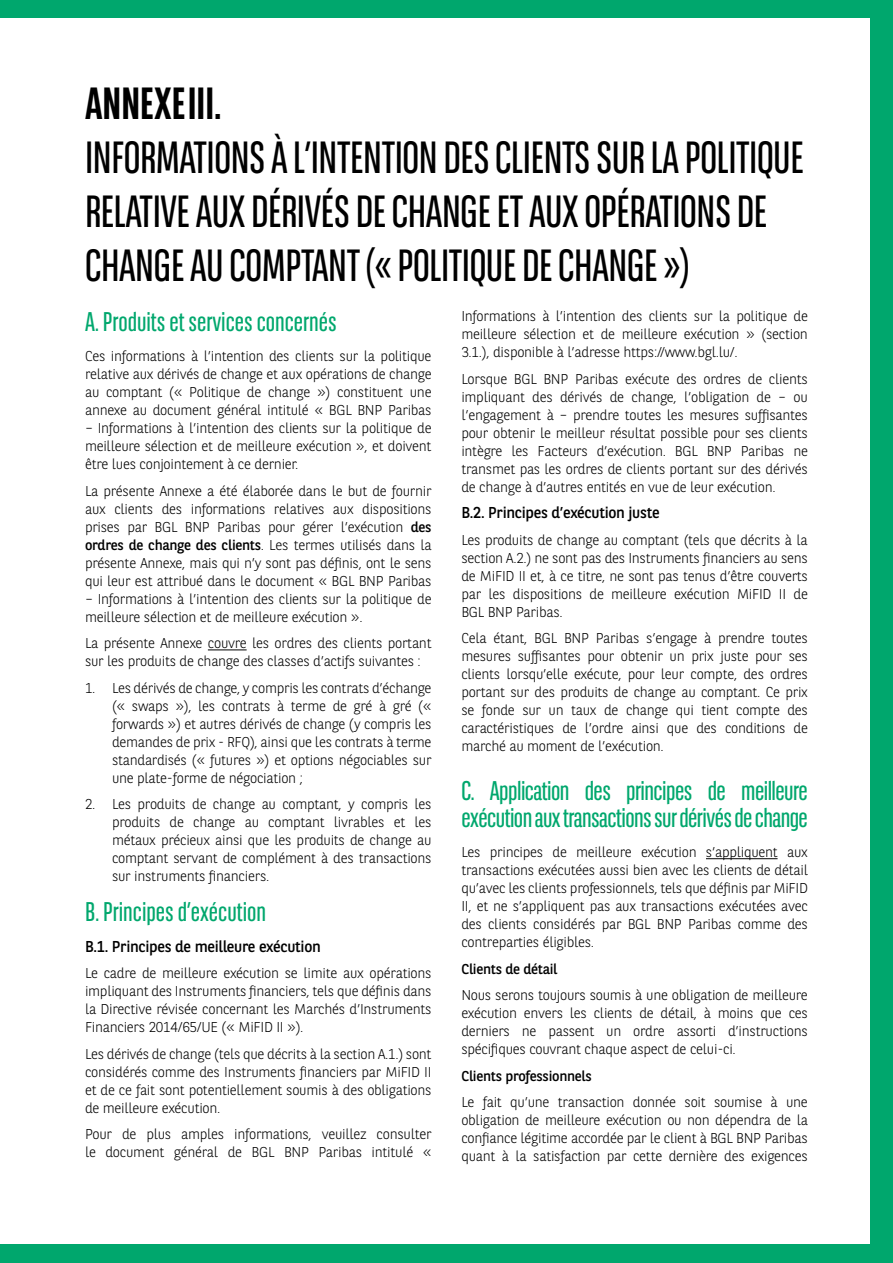
<style>
.page{position:relative;width:893px;height:1263px;background:#00a76d}
.page>*{position:absolute;margin:0;border:0;box-sizing:border-box;transform-origin:0 0}
.t1{font:45px/54px "BNPP Sans Condensed";letter-spacing:-.01em;color:#000}
.t2{font:700 45px "BNPP Sans Condensed";color:#000}
.t3{font:27px/27px "BNPP Sans Condensed";letter-spacing:-.02em;color:#00a76d}
.t4{font:27px "BNPP Sans Condensed";color:#00a76d}
.t5{font:15.75px "BNPP Sans";letter-spacing:-.02em;color:#000}
.t6{font:300 14.25px/18px "BNPP Sans";letter-spacing:-.02em;color:#000;text-align:justify}
.t7{font:14.25px "BNPP Sans";letter-spacing:-.02em;color:#000}
.s1{font-weight:400}
</style>
<div class="page">
<div style="left:0;top:19px;width:870px;height:1224px;background:#fff"></div>
<hr style="left:208px;top:649px;width:39px;height:1px;background:#000">
<hr style="left:706px;top:858px;width:72px;height:1px;background:#000">
<h1 class="t2" style="left:85px;top:77px;width:138px">ANNEXE III.</h1>
<h1 class="t1" style="left:85px;top:130px;width:720px">INFORMATIONS À L’INTENTION DES CLIENTS SUR LA POLITIQUE<br>RELATIVE AUX DÉRIVÉS DE CHANGE ET AUX OPÉRATIONS DE<br>CHANGE AU COMPTANT (« POLITIQUE DE CHANGE »)</h1>
<h2 class="t4" style="left:85px;top:304px;width:253px">A. Produits et services concernés</h2>
<p class="t6" style="left:85px;top:347px;width:348px">Ces informations à l’intention des clients sur la politique relative aux dérivés de change et aux opérations de change au comptant (« Politique de change ») constituent une annexe au document général intitulé « BGL BNP Paribas</p>
<p class="t6" style="left:85px;top:419px;width:348px">– Informations à l’intention des clients sur la politique de meilleure sélection et de meilleure exécution », et doivent être lues conjointement à ce dernier.</p>
<p class="t6" style="left:85px;top:481px;width:348px">La présente Annexe a été élaborée dans le but de fournir aux clients des informations relatives aux dispositions prises par BGL BNP Paribas pour gérer l’exécution <span class="s1">des ordres de change des clients</span>. Les termes utilisés dans la présente Annexe, mais qui n’y sont pas définis, ont le sens qui leur est attribué dans le document « BGL BNP Paribas</p>
<p class="t6" style="left:85px;top:589px;width:348px">– Informations à l’intention des clients sur la politique de meilleure sélection et de meilleure exécution ».</p>
<p class="t6" style="left:85px;top:634px;width:348px">La présente Annexe couvre les ordres des clients portant sur les produits de change des classes d’actifs suivantes :</p>
<p class="t6" style="left:112px;top:678px;width:321px;text-indent:-27px">1. Les dérivés de change, y compris les contrats d’échange (« swaps »), les contrats à terme de gré à gré (« forwards ») et autres dérivés de change (y compris les demandes de prix - RFQ), ainsi que les contrats à terme standardisés (« futures ») et options négociables sur une plate-forme de négociation ;</p>
<p class="t6" style="left:112px;top:795px;width:321px;text-indent:-27px">2. Les produits de change au comptant, y compris les produits de change au comptant livrables et les métaux précieux ainsi que les produits de change au comptant servant de complément à des transactions sur instruments financiers.</p>
<h2 class="t4" style="left:85px;top:894px;width:183px">B. Principes d’exécution</h2>
<p class="t5" style="left:85px;top:935px;width:237px">B.1. Principes de meilleure exécution</p>
<p class="t6" style="left:85px;top:963px;width:348px">Le cadre de meilleure exécution se limite aux opérations impliquant des Instruments financiers, tels que définis dans la Directive révisée concernant les Marchés d’Instruments Financiers 2014/65/UE (« MiFID II »).</p>
<p class="t6" style="left:85px;top:1044px;width:348px">Les dérivés de change (tels que décrits à la section A.1.) sont considérés comme des Instruments financiers par MiFID II et de ce fait sont potentiellement soumis à des obligations de meilleure exécution.</p>
<p class="t6" style="left:85px;top:1124px;width:348px">Pour de plus amples informations, veuillez consulter le document général de BGL BNP Paribas intitulé «</p>
<p class="t6" style="left:461px;top:307px;width:348px">Informations à l’intention des clients sur la politique de meilleure sélection et de meilleure exécution » (section 3.1.), disponible à l’adresse https://www.bgl.lu/.</p>
<p class="t6" style="left:461px;top:369px;width:348px">Lorsque BGL BNP Paribas exécute des ordres de clients impliquant des dérivés de change, l’obligation de – ou l’engagement à – prendre toutes les mesures suffisantes pour obtenir le meilleur résultat possible pour ses clients intègre les Facteurs d’exécution. BGL BNP Paribas ne transmet pas les ordres de clients portant sur des dérivés de change à d’autres entités en vue de leur exécution.</p>
<p class="t5" style="left:461px;top:502px;width:200px">B.2. Principes d’exécution juste</p>
<p class="t6" style="left:461px;top:530px;width:348px">Les produits de change au comptant (tels que décrits à la section A.2.) ne sont pas des Instruments financiers au sens de MiFID II et, à ce titre, ne sont pas tenus d’être couverts par les dispositions de meilleure exécution MiFID II de BGL BNP Paribas.</p>
<p class="t6" style="left:461px;top:629px;width:348px">Cela étant, BGL BNP Paribas s’engage à prendre toutes mesures suffisantes pour obtenir un prix juste pour ses clients lorsqu’elle exécute, pour leur compte, des ordres portant sur des produits de change au comptant. Ce prix se fonde sur un taux de change qui tient compte des caractéristiques de l’ordre ainsi que des conditions de marché au moment de l’exécution.</p>
<h2 class="t3" style="left:461px;top:776px;width:348px">C. Application des principes de meilleure exécution aux transactions sur dérivés de change</h2>
<p class="t6" style="left:461px;top:843px;width:348px">Les principes de meilleure exécution s’appliquent aux transactions exécutées aussi bien avec les clients de détail qu’avec les clients professionnels, tels que définis par MiFID II, et ne s’appliquent pas aux transactions exécutées avec des clients considérés par BGL BNP Paribas comme des contreparties éligibles.</p>
<p class="t7" style="left:461px;top:959px;width:97px">Clients de détail</p>
<p class="t6" style="left:461px;top:986px;width:348px">Nous serons toujours soumis à une obligation de meilleure exécution envers les clients de détail, à moins que ces derniers ne passent un ordre assorti d’instructions spécifiques couvrant chaque aspect de celui-ci.</p>
<p class="t7" style="left:461px;top:1066px;width:132px">Clients professionnels</p>
<p class="t6" style="left:461px;top:1093px;width:348px">Le fait qu’une transaction donnée soit soumise à une obligation de meilleure exécution ou non dépendra de la confiance légitime accordée par le client à BGL BNP Paribas quant à la satisfaction par cette dernière des exigences</p>
</div>
